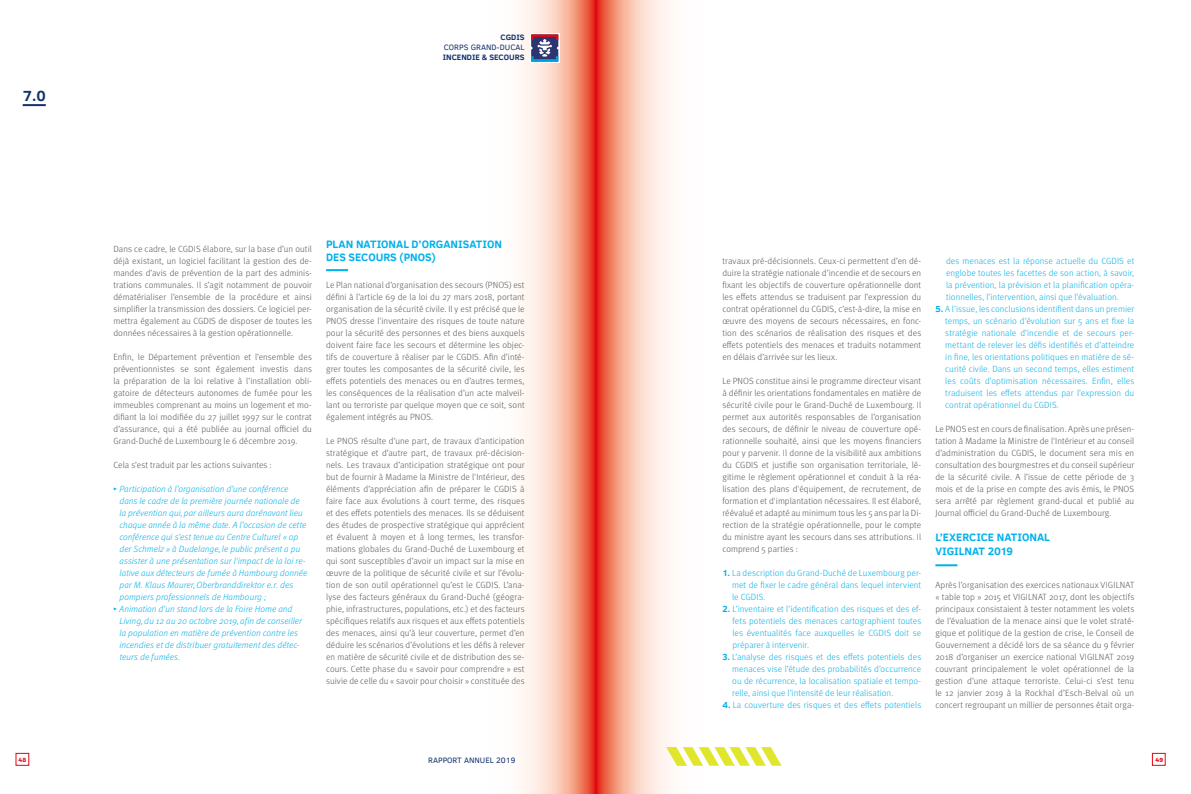
<style>
.page{position:relative;width:1191px;height:794px;background:#fff}
.page>*{position:absolute;margin:0;border:0;box-sizing:border-box;transform-origin:0 0}
.t1{font:700 15.1px "Clear Sans";color:#12326e}
.t2{font:700 11px/13.2px "Clear Sans";color:#00b1eb}
.t3{font:300 9px/12px "Meta Pro";letter-spacing:.005em;color:#575756;text-align:justify}
.t4{font:300 9px/12px "Meta Pro";letter-spacing:.005em;color:#00b1eb;text-align:justify}
.t5{font:italic 300 9px "Meta Pro";color:#00b1eb}
.t6{font:8px "Clear Sans";color:#12326e}
.t7{font:700 8px "Clear Sans";color:#12326e}
.t8{font:700 6px "Montserrat";color:#e30613}
.s1{font-style:normal}
.s2{font-family:"Clear Sans";font-weight:700}
</style>
<div class="page">
<svg style="left:327px;top:0;width:268px;height:794px"></svg>
<svg style="left:595px;top:0;width:187px;height:794px"></svg>
<div style="left:16px;top:753px;width:13px;height:12px;border:1px solid #e30613"></div>
<div style="left:1152px;top:753px;width:13px;height:12px;border:1px solid #e30613"></div>
<svg style="left:530px;top:33px;width:29px;height:30px"></svg>
<svg style="left:531px;top:34px;width:27px;height:28px"></svg>
<hr style="left:23px;top:104px;width:23px;height:2px;background:#12326e">
<hr style="left:326px;top:269px;width:22px;height:2px;background:#00b1eb">
<hr style="left:935px;top:564px;width:22px;height:2px;background:#00b1eb">
<svg style="left:666px;top:747px;width:115px;height:18px"></svg>
<h1 class="t1" style="left:23px;top:85px;width:25px">7.0</h1>
<p class="t7" style="left:500px;top:32px;width:26px">CGDIS</p>
<p class="t6" style="left:444px;top:42px;width:82px">CORPS GRAND-DUCAL</p>
<p class="t7" style="left:443px;top:51px;width:83px">INCENDIE &amp; SECOURS</p>
<p class="t3" style="left:113px;top:242px;width:200px">Dans ce cadre, le CGDIS élabore, sur la base d’un outil déjà existant, un logiciel facilitant la gestion des de&shy;mandes d’avis de prévention de la part des adminis&shy;trations communales. Il s’agit notamment de pouvoir dématérialiser l’ensemble de la procédure et ainsi simplifier la transmission des dossiers. Ce logiciel per&shy;mettra également au CGDIS de disposer de toutes les données nécessaires à la gestion opérationnelle.</p>
<p class="t3" style="left:113px;top:350px;width:200px">Enfin, le Département prévention et l’ensemble des préventionnistes se sont également investis dans la préparation de la loi relative à l’installation obli&shy;gatoire de détecteurs autonomes de fumée pour les immeubles comprenant au moins un logement et mo&shy;difiant la loi modifiée du 27 juillet 1997 sur le contrat d’assurance, qui a été publiée au journal officiel du Grand-Duché de Luxembourg le 6 décembre 2019.</p>
<p class="t3" style="left:113px;top:458px;width:160px">Cela s’est traduit par les actions suivantes :</p>
<p class="t5" style="left:113px;top:482px;width:176px"><span class="s1">▸</span> Participation à l’organisation d’une conférence</p>
<p class="t5" style="left:119px;top:494px;width:182px">dans le cadre de la première journée nationale de</p>
<p class="t5" style="left:119px;top:506px;width:185px">la prévention qui, par ailleurs aura dorénavant lieu</p>
<p class="t5" style="left:119px;top:518px;width:188px">chaque année à la même date. A l’occasion de cette</p>
<p class="t5" style="left:119px;top:530px;width:180px">conférence qui s’est tenue au Centre Culturel « op</p>
<p class="t5" style="left:119px;top:542px;width:182px">der Schmelz » à Dudelange, le public présent a pu</p>
<p class="t5" style="left:119px;top:554px;width:188px">assister à une présentation sur l'impact de la loi re-</p>
<p class="t5" style="left:119px;top:566px;width:189px">lative aux détecteurs de fumée à Hambourg donnée</p>
<p class="t5" style="left:119px;top:578px;width:175px">par M. Klaus Maurer, Oberbranddirektor e.r. des</p>
<p class="t5" style="left:119px;top:590px;width:148px">pompiers professionnels de Hambourg ;</p>
<p class="t5" style="left:113px;top:602px;width:180px"><span class="s1">▸</span> Animation d’un stand lors de la Foire Home and</p>
<p class="t5" style="left:119px;top:614px;width:184px">Living, du 12 au 20 octobre 2019, afin de conseiller</p>
<p class="t5" style="left:119px;top:626px;width:180px">la population en matière de prévention contre les</p>
<p class="t5" style="left:119px;top:638px;width:181px">incendies et de distribuer gratuitement des détec-</p>
<p class="t5" style="left:119px;top:650px;width:63px">teurs de fumées.</p>
<p class="t2" style="left:326px;top:237px;width:177px">PLAN NATIONAL D’ORGANISATION<br>DES SECOURS (PNOS)</p>
<p class="t3" style="left:326px;top:278px;width:200px">Le Plan national d’organisation des secours (PNOS) est défini à l’article 69 de la loi du 27 mars 2018, portant organisation de la sécurité civile. Il y est précisé que le PNOS dresse l'inventaire des risques de toute nature pour la sécurité des personnes et des biens auxquels doivent faire face les secours et détermine les objec&shy;tifs de couverture à réaliser par le CGDIS. Afin d’inté&shy;grer toutes les composantes de la sécurité civile, les effets potentiels des menaces ou en d’autres termes, les conséquences de la réalisation d’un acte malveil&shy;lant ou terroriste par quelque moyen que ce soit, sont également intégrés au PNOS.</p>
<p class="t3" style="left:326px;top:434px;width:200px">Le PNOS résulte d’une part, de travaux d’anticipation stratégique et d’autre part, de travaux pré-décision&shy;nels. Les travaux d’anticipation stratégique ont pour but de fournir à Madame la Ministre de l'Intérieur, des éléments d’appréciation afin de préparer le CGDIS à faire face aux évolutions à court terme, des risques et des effets potentiels des menaces. Ils se déduisent des études de prospective stratégique qui apprécient et évaluent à moyen et à long termes, les transfor&shy;mations globales du Grand-Duché de Luxembourg et qui sont susceptibles d’avoir un impact sur la mise en œuvre de la politique de sécurité civile et sur l’évolu&shy;tion de son outil opérationnel qu’est le CGDIS. L’ana&shy;lyse des facteurs généraux du Grand-Duché (géogra&shy;phie, infrastructures, populations, etc.) et des facteurs spécifiques relatifs aux risques et aux effets potentiels des menaces, ainsi qu’à leur couverture, permet d’en déduire les scénarios d’évolutions et les défis à relever en matière de sécurité civile et de distribution des se&shy;cours. Cette phase du « savoir pour comprendre » est suivie de celle du « savoir pour choisir » constituée des</p>
<p class="t3" style="left:722px;top:254px;width:200px">travaux pré-décisionnels. Ceux-ci permettent d’en dé&shy;duire la stratégie nationale d’incendie et de secours en fixant les objectifs de couverture opérationnelle dont les effets attendus se traduisent par l’expression du contrat opérationnel du CGDIS, c’est-à-dire, la mise en œuvre des moyens de secours nécessaires, en fonc&shy;tion des scénarios de réalisation des risques et des effets potentiels des menaces et traduits notamment en délais d’arrivée sur les lieux.</p>
<p class="t3" style="left:722px;top:374px;width:200px">Le PNOS constitue ainsi le programme directeur visant à définir les orientations fondamentales en matière de sécurité civile pour le Grand-Duché de Luxembourg. Il permet aux autorités responsables de l’organisation des secours, de définir le niveau de couverture opé&shy;rationnelle souhaité, ainsi que les moyens financiers pour y parvenir. Il donne de la visibilité aux ambitions du CGDIS et justifie son organisation territoriale, lé&shy;gitime le règlement opérationnel et conduit à la réa&shy;lisation des plans d'équipement, de recrutement, de formation et d'implantation nécessaires. Il est élaboré, réévalué et adapté au minimum tous les 5 ans par la Di&shy;rection de la stratégie opérationnelle, pour le compte du ministre ayant les secours dans ses attributions. Il comprend 5 parties :</p>
<p class="t4" style="left:732px;top:566px;width:190px;text-indent:-10px"><span class="s2">1.</span> La description du Grand-Duché de Luxembourg per&shy;met de fixer le cadre général dans lequel intervient le CGDIS.</p>
<p class="t4" style="left:732px;top:602px;width:190px;text-indent:-10px"><span class="s2">2.</span> L’inventaire et l’identification des risques et des ef&shy;fets potentiels des menaces cartographient toutes les éventualités face auxquelles le CGDIS doit se préparer à intervenir.</p>
<p class="t4" style="left:732px;top:650px;width:190px;text-indent:-10px"><span class="s2">3.</span> L’analyse des risques et des effets potentiels des menaces vise l’étude des probabilités d’occurrence ou de récurrence, la localisation spatiale et tempo&shy;relle, ainsi que l’intensité de leur réalisation.</p>
<p class="t4" style="left:722px;top:698px;width:200px"><span class="s2">4.</span> La couverture des risques et des effets potentiels</p>
<p class="t4" style="left:946px;top:254px;width:190px">des menaces est la réponse actuelle du CGDIS et englobe toutes les facettes de son action, à savoir, la prévention, la prévision et la planification opéra&shy;tionnelles, l’intervention, ainsi que l’évaluation.</p>
<p class="t4" style="left:945px;top:302px;width:190px;text-indent:-10px"><span class="s2">5.</span> A l’issue, les conclusions identifient dans un premier temps, un scénario d’évolution sur 5 ans et fixe la stratégie nationale d’incendie et de secours per&shy;mettant de relever les défis identifiés et d’atteindre in fine, les orientations politiques en matière de sé&shy;curité civile. Dans un second temps, elles estiment les coûts d’optimisation nécessaires. Enfin, elles traduisent les effets attendus par l’expression du contrat opérationnel du CGDIS.</p>
<p class="t3" style="left:935px;top:422px;width:200px">Le PNOS est en cours de finalisation. Après une présen&shy;tation à Madame la Ministre de l'Intérieur et au conseil d’administration du CGDIS, le document sera mis en consultation des bourgmestres et du conseil supérieur de la sécurité civile. A l’issue de cette période de 3 mois et de la prise en compte des avis émis, le PNOS sera arrêté par règlement grand-ducal et publié au Journal officiel du Grand-Duché de Luxembourg.</p>
<p class="t2" style="left:935px;top:530px;width:116px">L’EXERCICE NATIONAL<br>VIGILNAT 2019</p>
<p class="t3" style="left:935px;top:578px;width:200px">Après l’organisation des exercices nationaux VIGILNAT « table top » 2015 et VIGILNAT 2017, dont les objectifs principaux consistaient à tester notamment les volets de l’évaluation de la menace ainsi que le volet straté&shy;gique et politique de la gestion de crise, le Conseil de Gouvernement a décidé lors de sa séance du 9 février 2018 d’organiser un exercice national VIGILNAT 2019 couvrant principalement le volet opérationnel de la gestion d’une attaque terroriste. Celui-ci s’est tenu le 12 janvier 2019 à la Rockhal d’Esch-Belval où un concert regroupant un millier de personnes était orga-</p>
<p class="t8" style="left:18px;top:755px;width:9px">48</p>
<p class="t8" style="left:1155px;top:755px;width:9px">49</p>
<p class="t6" style="left:428px;top:754px;width:89px">RAPPORT ANNUEL 2019</p>
</div>
